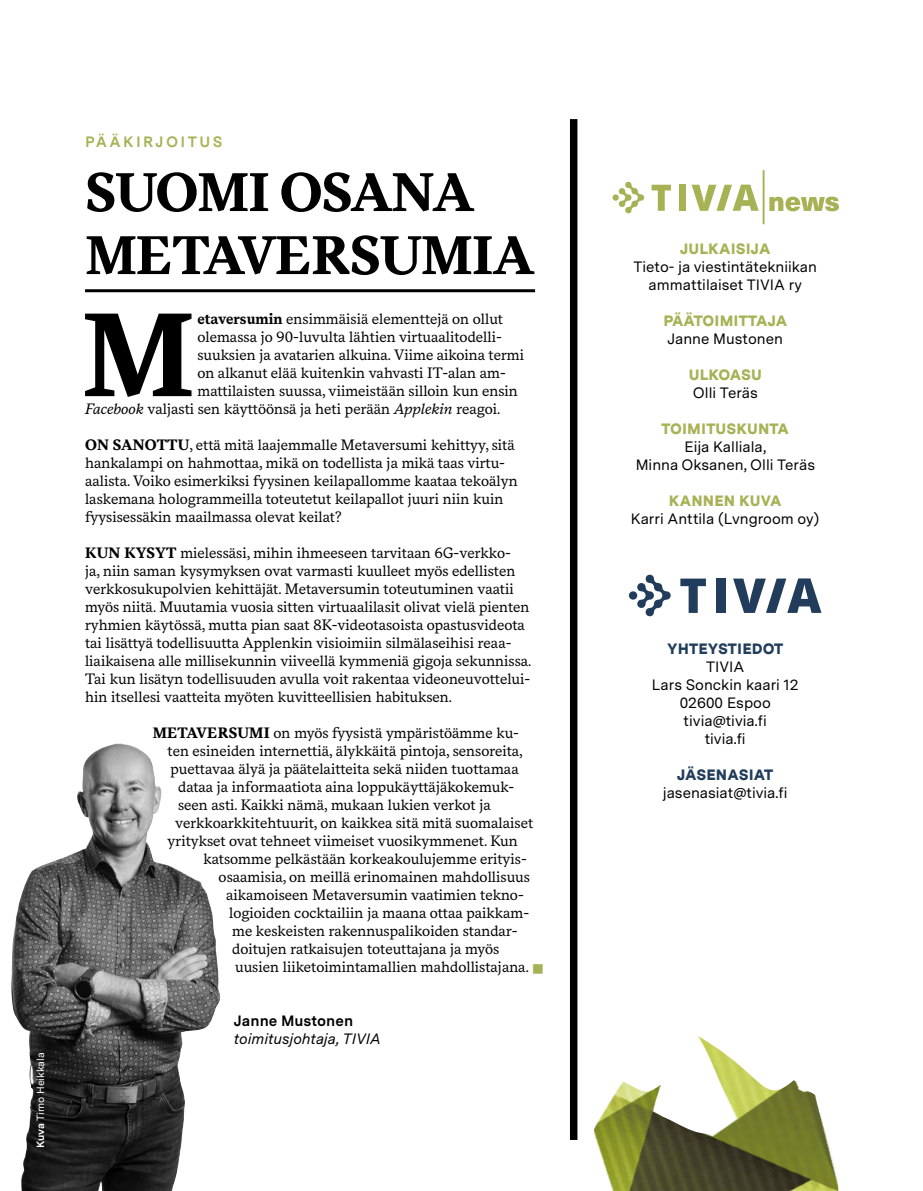
<style>
.page{position:relative;width:923px;height:1191px;background:#fff}
.page>*{position:absolute;margin:0;border:0;box-sizing:border-box;transform-origin:0 0}
.t1{font:700 117.9px "Messina Serif";color:#000}
.t2{font:700 54px/63px "Messina Serif";letter-spacing:-.015em;color:#000}
.t3{font:16.5px "Wingdings";color:#a7b255}
.t4{font:15px/18px "Messina Serif";color:#000}
.t5{font:15px/18px "Messina Sans";color:#000;text-align:center}
.t6{font:900 15px "Messina Sans";letter-spacing:.01em;color:#a7b255}
.t7{font:900 15px "Messina Sans";letter-spacing:.01em;color:#223d5c}
.t8{font:italic 15px "Messina Sans";color:#000}
.t9{font:700 15px "Messina Sans";color:#000}
.t10{font:700 15px "Messina Sans";letter-spacing:.16em;color:#a7b255}
.t11{font:10.5px "Messina Sans";color:#fff}
.s1{font-weight:700}
.s2{font-style:italic}
</style>
<div class="page">
<img style="left:11px;top:743px;width:209px;height:448px">
<svg style="left:680px;top:578px;width:26px;height:35px"></svg>
<div style="left:716px;top:578px;width:9px;height:35px;background:#223d5c"></div>
<svg style="left:733px;top:578px;width:88px;height:35px"></svg>
<svg style="left:629px;top:574px;width:42px;height:43px"></svg>
<hr style="left:85px;top:289px;width:450px;height:3px;background:#000">
<div style="left:570px;top:119px;width:7px;height:1021px;background:#000"></div>
<svg style="left:651px;top:185px;width:20px;height:26px"></svg>
<div style="left:679px;top:185px;width:7px;height:26px;background:#a7b255"></div>
<svg style="left:691px;top:185px;width:67px;height:26px"></svg>
<svg style="left:612px;top:181px;width:32px;height:33px"></svg>
<svg style="left:769px;top:197px;width:70px;height:14px"></svg>
<hr style="left:762px;top:170px;width:2px;height:54px;background:#a7b255">
<img style="left:593px;top:1035px;width:246px;height:156px">
<p class="t11" style="left:33px;top:1148px;width:98px;rotate:-90deg"><span class="s1">Kuva</span> Timo Heikkala</p>
<p class="t10" style="left:85px;top:131px;width:139px">PÄÄKIRJOITUS</p>
<h2 class="t2" style="left:85px;top:161px;width:450px">SUOMI OSANA<br>METAVERSUMIA</h2>
<h1 class="t1" style="left:82px;top:266px;width:114px">M</h1>
<p class="t4" style="left:197px;top:309px;width:307px"><span class="s1">etaversumin</span> ensimmäisiä elementtejä on ollut</p>
<p class="t4" style="left:197px;top:327px;width:306px">olemassa jo 90-luvulta lähtien virtuaalitodelli-</p>
<p class="t4" style="left:197px;top:345px;width:328px">suuksien ja avatarien alkuina. Viime aikoina termi</p>
<p class="t4" style="left:197px;top:363px;width:310px">on alkanut elää kuitenkin vahvasti IT-alan am-</p>
<p class="t4" style="left:197px;top:381px;width:322px">mattilaisten suussa, viimeistään silloin kun ensin</p>
<p class="t4" style="left:85px;top:399px;width:417px"><span class="s2">Facebook</span> valjasti sen käyttöönsä ja heti perään <span class="s2">Applekin</span> reagoi.</p>
<p class="t4" style="left:85px;top:435px;width:434px"><span class="s1">ON SANOTTU</span>, että mitä laajemmalle Metaversumi kehittyy, sitä hankalampi on hahmottaa, mikä on todellista ja mikä taas virtu&shy;aalista. Voiko esimerkiksi fyysinen keilapallomme kaataa tekoälyn laskemana hologrammeilla toteutetut keilapallot juuri niin kuin fyysisessäkin maailmassa olevat keilat?</p>
<p class="t4" style="left:85px;top:543px;width:448px"><span class="s1">KUN KYSYT</span> mielessäsi, mihin ihmeeseen tarvitaan 6G-verkko-<br>ja, niin saman kysymyksen ovat varmasti kuulleet myös edellisten verkkosukupolvien kehittäjät. Metaversumin toteutuminen vaatii myös niitä. Muutamia vuosia sitten virtuaalilasit olivat vielä pienten ryhmien käytössä, mutta pian saat 8K-videotasoista opastusvideota tai lisättyä todellisuutta Applenkin visioimiin silmälaseihisi reaa&shy;liaikaisena alle millisekunnin viiveellä kymmeniä gigoja sekunnissa.<br>Tai kun lisätyn todellisuuden avulla voit rakentaa videoneuvottelui&shy;hin itsellesi vaatteita myöten kuvitteellisien habituksen.</p>
<p class="t4" style="left:153px;top:723px;width:368px"><span class="s1">METAVERSUMI</span> on myös fyysistä ympäristöämme ku-</p>
<p class="t4" style="left:168px;top:741px;width:357px">ten esineiden internettiä, älykkäitä pintoja, sensoreita,</p>
<p class="t4" style="left:171px;top:759px;width:350px">puettavaa älyä ja päätelaitteita sekä niiden tuottamaa</p>
<p class="t4" style="left:178px;top:777px;width:338px">dataa ja informaatiota aina loppukäyttäjäkokemuk-</p>
<p class="t4" style="left:178px;top:795px;width:314px">seen asti. Kaikki nämä, mukaan lukien verkot ja</p>
<p class="t4" style="left:175px;top:813px;width:359px">verkkoarkkitehtuurit, on kaikkea sitä mitä suomalaiset</p>
<p class="t4" style="left:168px;top:831px;width:351px">yritykset ovat tehneet viimeiset vuosikymmenet. Kun</p>
<p class="t4" style="left:204px;top:849px;width:325px">katsomme pelkästään korkeakoulujemme erityis-</p>
<p class="t4" style="left:219px;top:867px;width:313px">osaamisia, on meillä erinomainen mahdollisuus</p>
<p class="t4" style="left:226px;top:885px;width:299px">aikamoiseen Metaversumin vaatimien tekno-</p>
<p class="t4" style="left:229px;top:903px;width:301px">logioiden cocktailiin ja maana ottaa paikkam-</p>
<p class="t4" style="left:232px;top:921px;width:287px">me keskeisten rakennuspalikoiden standar-</p>
<p class="t4" style="left:232px;top:939px;width:269px">doitujen ratkaisujen toteuttajana ja myös</p>
<p class="t4" style="left:235px;top:957px;width:295px">uusien liiketoimintamallien mahdollistajana.</p>
<p class="t9" style="left:234px;top:1009px;width:121px">Janne Mustonen</p>
<p class="t8" style="left:234px;top:1027px;width:148px">toimitusjohtaja, TIVIA</p>
<p class="t3" style="left:531px;top:960px;width:14px">■</p>
<p class="t6" style="left:680px;top:237px;width:92px">JULKAISIJA</p>
<p class="t5" style="left:633px;top:257px;width:185px">Tieto- ja viestintätekniikan ammattilaiset TIVIA ry</p>
<p class="t6" style="left:663px;top:309px;width:125px">PÄÄTOIMITTAJA</p>
<p class="t5" style="left:667px;top:329px;width:117px">Janne Mustonen</p>
<p class="t6" style="left:689px;top:363px;width:75px">ULKOASU</p>
<p class="t5" style="left:693px;top:383px;width:66px">Olli Teräs</p>
<p class="t6" style="left:661px;top:417px;width:129px">TOIMITUSKUNTA</p>
<p class="t5" style="left:635px;top:437px;width:181px">Eija Kalliala,<br>Minna Oksanen, Olli Teräs</p>
<p class="t6" style="left:669px;top:489px;width:114px">KANNEN KUVA</p>
<p class="t5" style="left:631px;top:509px;width:190px">Karri Anttila (Lvngroom oy)</p>
<p class="t7" style="left:667px;top:637px;width:118px">YHTEYSTIEDOT</p>
<p class="t5" style="left:652px;top:657px;width:148px">TIVIA<br>Lars Sonckin kaari 12<br>02600 Espoo tivia@tivia.fi<br>tivia.fi</p>
<p class="t7" style="left:677px;top:763px;width:98px">JÄSENASIAT</p>
<p class="t5" style="left:663px;top:783px;width:126px">jasenasiat@tivia.fi</p>
</div>
